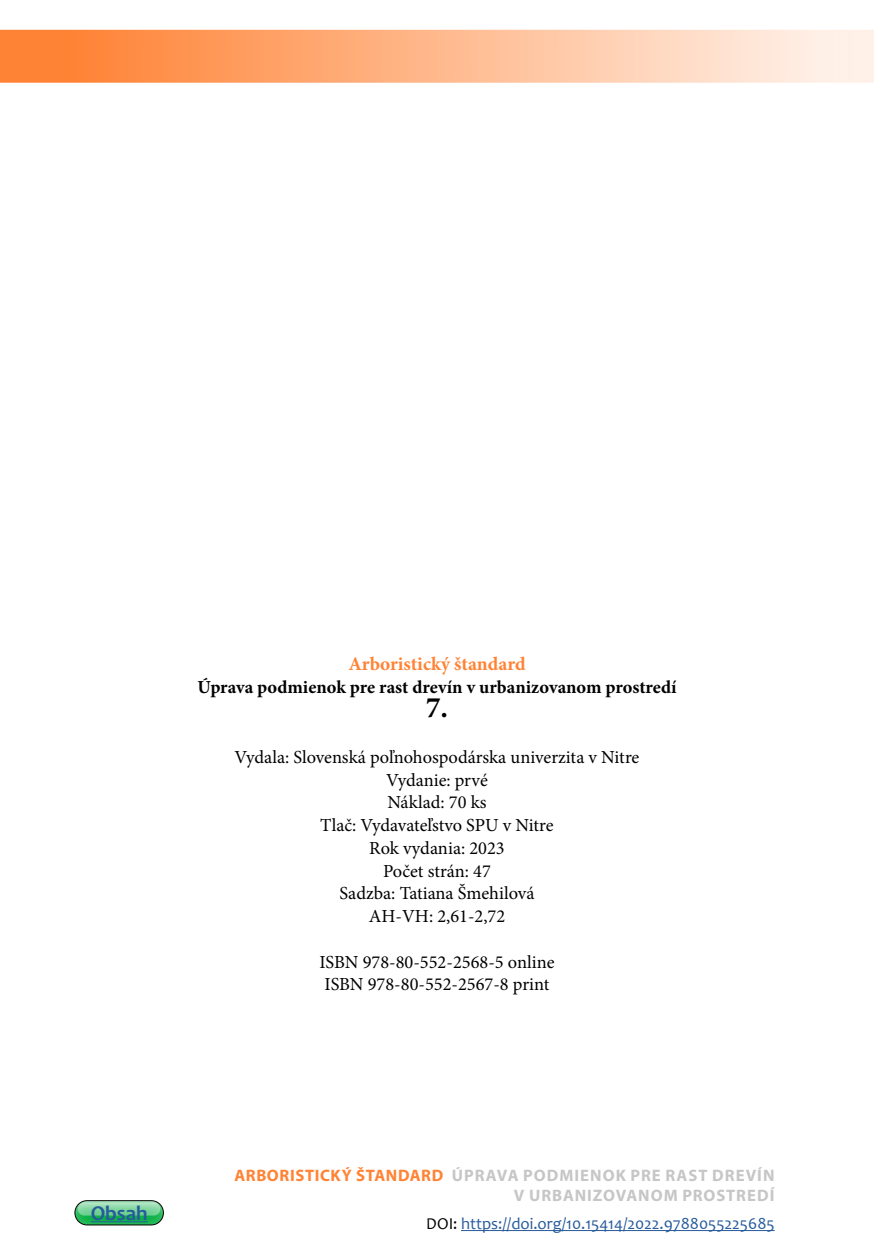
<style>
.page{position:relative;width:874px;height:1241px;background:#fff}
.page>*{position:absolute;margin:0;border:0;box-sizing:border-box;transform-origin:0 0}
.t1{font:700 29.75px "Minion Pro";color:#000}
.t2{font:700 21px "Candara";color:#275b9b}
.t3{font:700 19.25px "Minion Pro";color:#ff8335}
.t4{font:18.38px/22.8px "Minion Pro";color:#000;text-align:center}
.t5{font:700 18.38px "Minion Pro";color:#000}
.t6{font:700 16.62px/19.9px "Myriad Pro";letter-spacing:.055em;color:#c6c6c6;text-align:right}
.t7{font:16.62px "Candara";color:#275b9b}
.s1{color:#ff8335}
.s2{color:#000}
</style>
<div class="page">
<svg style="left:0;top:30px;width:873px;height:53px;background:#ffb88c"></svg>
<hr style="left:461px;top:1229px;width:313px;height:1px;background:#275b9b">
<div style="left:59px;top:1189px;width:119px;height:37px;background:#fff;opacity:.31"></div>
<div style="left:74px;top:1199px;width:90px;height:26px;border:1px solid #000;border-radius:12px"></div>
<svg style="left:78px;top:1202px;width:82px;height:13px"></svg>
<hr style="left:91px;top:1221px;width:57px;height:1px;background:#275b9b">
<div style="left:56px;top:1120px;width:151px;height:72px;background:#fff"></div>
<p class="t3" style="left:348px;top:650px;width:178px">Arboristický štandard</p>
<p class="t5" style="left:197px;top:673px;width:480px">Úprava podmienok pre rast drevín v urbanizovanom prostredí</p>
<h1 class="t1" style="left:425px;top:686px;width:24px">7.</h1>
<p class="t4" style="left:234px;top:745px;width:406px">Vydala: Slovenská poľnohospodárska univerzita v Nitre<br>Vydanie: prvé<br>Náklad: 70 ks<br>Tlač: Vydavateľstvo SPU v Nitre<br>Rok vydania: 2023<br>Počet strán: 47<br>Sadzba: Tatiana Šmehilová<br>AH-VH: 2,61-2,72</p>
<p class="t4" style="left:319px;top:950px;width:236px;text-align:left">ISBN 978-80-552-2568-5 online<br>ISBN 978-80-552-2567-8 print</p>
<p class="t2" style="left:91px;top:1200px;width:58px">Obsah</p>
<p class="t6" style="left:234px;top:1164px;width:541px"><span class="s1">ARBORISTICKÝ ŠTANDARD</span> ÚPRAVA PODMIENOK PRE RAST DREVÍN<br>V URBANIZOVANOM PROSTREDÍ</p>
<p class="t7" style="left:426px;top:1213px;width:350px"><span class="s2">DOI:</span> https://doi.org/10.15414/2022.9788055225685</p>
</div>
